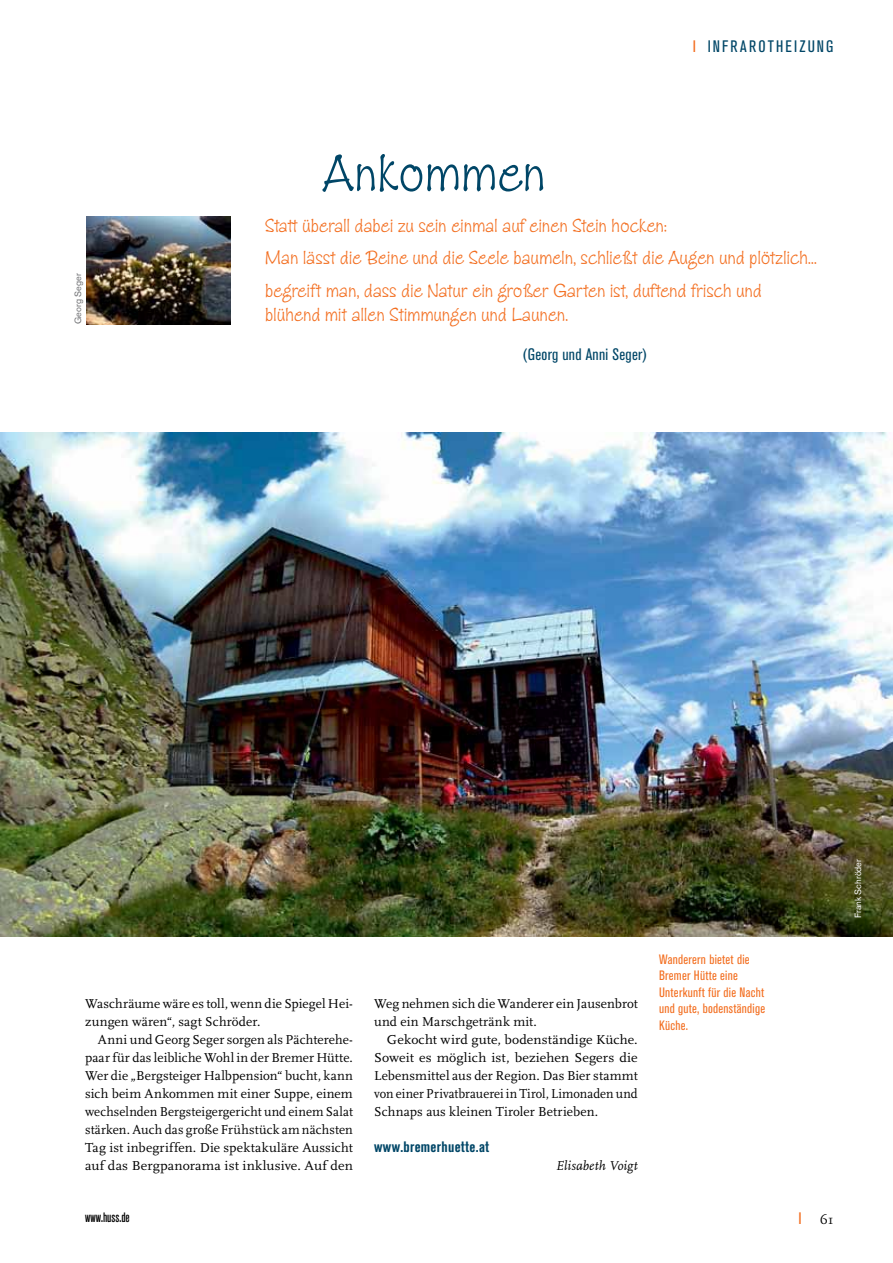
<style>
.page{position:relative;width:893px;height:1263px;background:#fff}
.page>*{position:absolute;margin:0;border:0;box-sizing:border-box;transform-origin:0 0}
.t1{font:54px "Zipty Do Std";letter-spacing:.02em;color:#004667}
.t2{font:19.5px/32.5px "Zipty Do Std";letter-spacing:.02em;color:#f36f21}
.t3{font:condensed 16.5px "Akzidenz Grotesk BQ";letter-spacing:.125em;color:#004667}
.t4{font:700 condensed 15px "Akzidenz Grotesk BQ";color:#004667}
.t5{font:13.5px/18px "Scala";letter-spacing:.005em;color:#000}
.t6{font:13.5px/18px "Scala";letter-spacing:.005em;color:#000;text-align:justify;scale:1.04 1}
.t7{font:condensed 13.5px/16.5px "Akzidenz Grotesk BQ";letter-spacing:.02em;color:#f36f21}
.t8{font:italic 13.5px "Scala";letter-spacing:.01em;color:#000}
.t9{font:500 condensed 13.5px "Akzidenz Grotesk BQ";color:#000}
.t10{font:9px "Akzidenz Grotesk BQ";color:#fff}
.t11{font:9px "Akzidenz Grotesk BQ";color:#6d6e71}
.s1{font-weight:700;font-stretch:normal;color:#f36f21}
.s2{font-family:"Akzidenz Grotesk BQ";font-weight:700;font-size:16.5px;color:#f36f21}
</style>
<div class="page">
<img style="left:0;top:432px;width:893px;height:504px">
<img style="left:87px;top:216px;width:144px;height:108px">
<p class="t11" style="left:73px;top:324px;width:52px;rotate:-90deg">Georg Seger</p>
<p class="t3" style="left:693px;top:37px;width:142px"><span class="s1">I</span> Infrarotheizung</p>
<h1 class="t1" style="left:323px;top:141px;width:224px">Ankommen</h1>
<h2 class="t2" style="left:265px;top:209px;width:553px">Statt überall dabei zu sein einmal auf einen Stein hocken:<br>Man lässt die Beine und die Seele baumeln, schließt die Augen und plötzlich... begreift man, dass die Natur ein großer Garten ist, duftend frisch und</h2>
<h2 class="t2" style="left:265px;top:298px;width:304px">blühend mit allen Stimmungen und Launen.</h2>
<p class="t3" style="left:523px;top:344px;width:126px">(Georg und Anni Seger)</p>
<p class="t5" style="left:85px;top:995px;width:269px">Waschräume wäre es toll, wenn die Spiegel Hei&shy;zungen wären“, sagt Schröder.</p>
<p class="t5" style="left:85px;top:1031px;width:269px;text-align:justify;text-indent:13px">Anni und Georg Seger sorgen als Pächterehe&shy;paar für das leibliche Wohl in der Bremer Hütte.<br>Wer die „Bergsteiger Halbpension“ bucht, kann sich beim Ankommen mit einer Suppe, einem wechselnden Bergsteigergericht und einem Salat stärken. Auch das große Frühstück am nächsten Tag ist inbegriffen. Die spektakuläre Aussicht auf das Bergpanorama ist inklusive. Auf den</p>
<p class="t9" style="left:85px;top:1209px;width:46px">www.huss.de</p>
<p class="t5" style="left:374px;top:995px;width:265px">Weg nehmen sich die Wanderer ein Jausenbrot und ein Marschgetränk mit.</p>
<p class="t6" style="left:374px;top:1031px;width:255px;text-indent:13px">Gekocht wird gute, bodenständige Küche.<br>Soweit es möglich ist, beziehen Segers die Lebensmittel aus der Region. Das Bier stammt von einer Privatbrauerei in Tirol, Limonaden und Schnaps aus kleinen Tiroler Betrieben.</p>
<p class="t4" style="left:374px;top:1138px;width:117px">www.bremerhuette.at</p>
<p class="t8" style="left:556px;top:1159px;width:83px">Elisabeth Voigt</p>
<p class="t7" style="left:659px;top:951px;width:108px">Wanderern bietet die<br>Bremer Hütte eine<br>Unterkunft für die Nacht und gute, bodenständige<br>Küche.</p>
<p class="t10" style="left:853px;top:918px;width:61px;rotate:-90deg">Frank Schröder</p>
<p class="t5" style="left:799px;top:1210px;width:36px"><span class="s2">I</span> 61</p>
</div>
